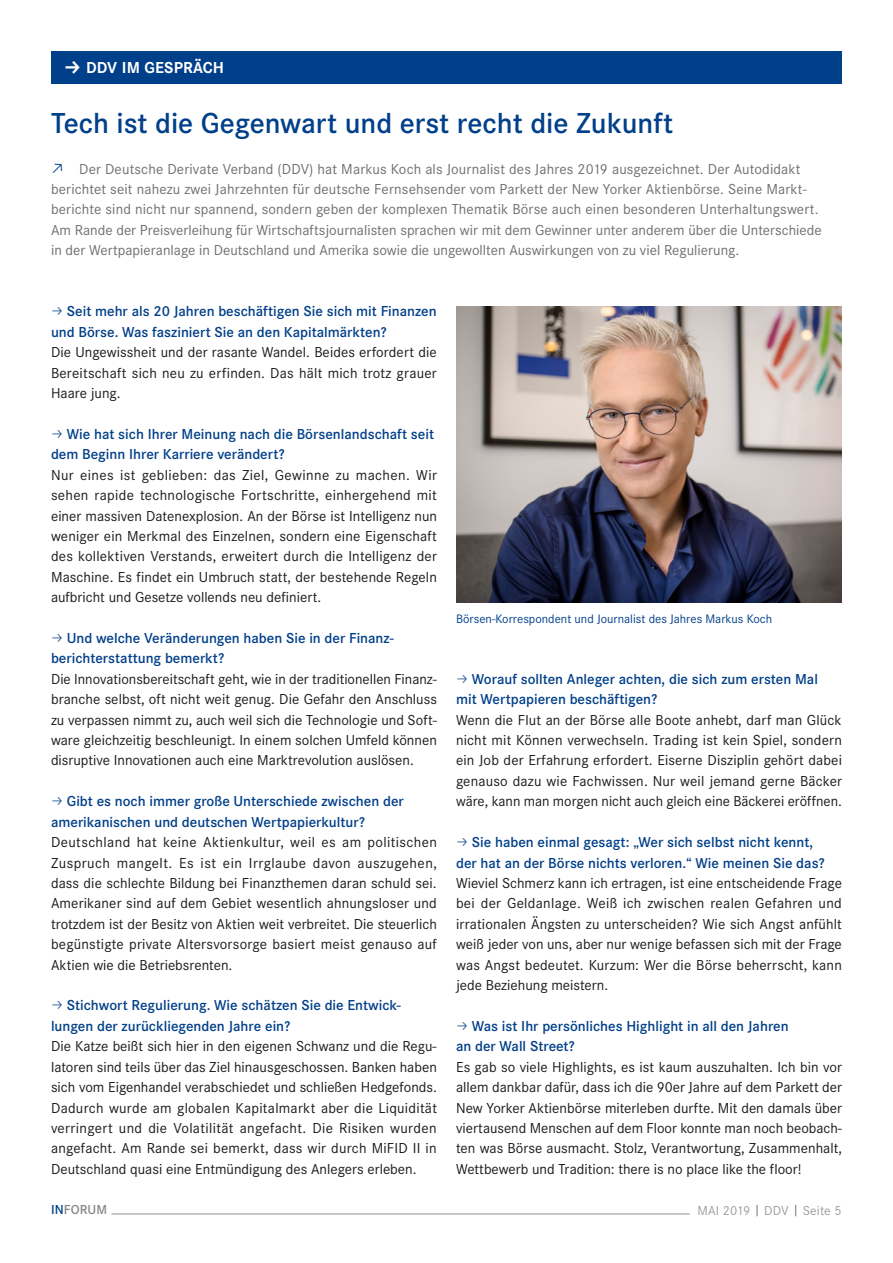
<style>
.page{position:relative;width:893px;height:1263px;background:#fff}
.page>*{position:absolute;margin:0;border:0;box-sizing:border-box;transform-origin:0 0}
.t1{font:30px "Corporate STOT Dem";color:#003f89}
.t2{font:700 16.5px "Corporate STOT";letter-spacing:.01em;color:#fff}
.t3{font:15px/20.4px "Corporate STOT";color:#1a1a18;text-align:justify}
.t4{font:15px/20.4px "Corporate STOT Dem";color:#003f89}
.t5{font:15px/20.4px "Corporate STOT";letter-spacing:.01em;color:#6f6f6e}
.t6{font:13.5px "Corporate STOT";letter-spacing:.01em;color:#9d9d9c}
.t7{font:13.5px "Corporate STOT Dem";letter-spacing:.01em;color:#878786}
.t8{font:12.75px "Corporate STOT";color:#003f89}
.s1{color:#003f89}
.s2{color:#6f6f6e}
</style>
<div class="page">
<hr style="left:111px;top:1213px;width:579px;height:1px;background:#9d9d9c">
<div style="left:51px;top:51px;width:791px;height:32px;background:#003f89"></div>
<img style="left:456px;top:307px;width:386px;height:295px">
<p class="t2" style="left:86px;top:59px;width:139px">DDV IM GESPRÄCH</p>
<h1 class="t1" style="left:51px;top:106px;width:624px">Tech ist die Gegenwart und erst recht die Zukunft</h1>
<p class="t5" style="left:51px;top:158px;width:772px"><span class="s1">□</span> Der Deutsche Derivate Verband (DDV) hat Markus Koch als Journalist des Jahres 2019 ausgezeichnet. Der Autodidakt berichtet seit nahezu zwei Jahrzehnten für deutsche Fernsehsender vom Parkett der New Yorker Aktienbörse. Seine Markt&shy;berichte sind nicht nur spannend, sondern geben der komplexen Thematik Börse auch einen besonderen Unterhaltungswert.<br>Am Rande der Preisverleihung für Wirtschaftsjournalisten sprachen wir mit dem Gewinner unter anderem über die Unterschiede in der Wertpapieranlage in Deutschland und Amerika sowie die ungewollten Auswirkungen von zu viel Regulierung.</p>
<p class="t4" style="left:51px;top:301px;width:387px;text-indent:16px">Seit mehr als 20 Jahren beschäftigen Sie sich mit Finanzen und Börse. Was fasziniert Sie an den Kapitalmärkten?</p>
<p class="t3" style="left:51px;top:342px;width:387px">Die Ungewissheit und der rasante Wandel. Beides erfordert die Bereitschaft sich neu zu erfinden. Das hält mich trotz grauer Haare jung.</p>
<p class="t4" style="left:51px;top:424px;width:384px;text-indent:16px">Wie hat sich Ihrer Meinung nach die Börsenlandschaft seit dem Beginn Ihrer Karriere verändert?</p>
<p class="t3" style="left:51px;top:465px;width:388px">Nur eines ist geblieben: das Ziel, Gewinne zu machen. Wir sehen rapide technologische Fortschritte, einhergehend mit einer massiven Datenexplosion. An der Börse ist Intelligenz nun weniger ein Merkmal des Einzelnen, sondern eine Eigenschaft des kollektiven Verstands, erweitert durch die Intelligenz der Maschine. Es findet ein Umbruch statt, der bestehende Regeln aufbricht und Gesetze vollends neu definiert.</p>
<p class="t4" style="left:51px;top:628px;width:344px;text-indent:16px">Und welche Veränderungen haben Sie in der Finanz&shy;berichterstattung bemerkt?</p>
<p class="t3" style="left:51px;top:669px;width:387px">Die Innovationsbereitschaft geht, wie in der traditionellen Finanz&shy;branche selbst, oft nicht weit genug. Die Gefahr den Anschluss zu verpassen nimmt zu, auch weil sich die Technologie und Soft&shy;ware gleichzeitig beschleunigt. In einem solchen Umfeld können disruptive Innovationen auch eine Marktrevolution auslösen.</p>
<p class="t4" style="left:51px;top:791px;width:354px;text-indent:16px">Gibt es noch immer große Unterschiede zwischen der amerikanischen und deutschen Wertpapierkultur?</p>
<p class="t3" style="left:51px;top:832px;width:387px">Deutschland hat keine Aktienkultur, weil es am politischen Zuspruch mangelt. Es ist ein Irrglaube davon auszugehen, dass die schlechte Bildung bei Finanzthemen daran schuld sei.<br>Amerikaner sind auf dem Gebiet wesentlich ahnungsloser und trotzdem ist der Besitz von Aktien weit verbreitet. Die steuerlich begünstigte private Altersvorsorge basiert meist genauso auf Aktien wie die Betriebsrenten.</p>
<p class="t4" style="left:51px;top:995px;width:351px;text-indent:16px">Stichwort Regulierung. Wie schätzen Sie die Entwick&shy;lungen der zurückliegenden Jahre ein?</p>
<p class="t3" style="left:51px;top:1036px;width:388px">Die Katze beißt sich hier in den eigenen Schwanz und die Regu&shy;latoren sind teils über das Ziel hinausgeschossen. Banken haben sich vom Eigenhandel verabschiedet und schließen Hedgefonds.<br>Dadurch wurde am globalen Kapitalmarkt aber die Liquidität verringert und die Volatilität angefacht. Die Risiken wurden angefacht. Am Rande sei bemerkt, dass wir durch MiFID II in Deutschland quasi eine Entmündigung des Anlegers erleben.</p>
<p class="t8" style="left:456px;top:611px;width:318px">Börsen-Korrespondent und Journalist des Jahres Markus Koch</p>
<p class="t4" style="left:456px;top:669px;width:363px;text-indent:16px">Worauf sollten Anleger achten, die sich zum ersten Mal mit Wertpapieren beschäftigen?</p>
<p class="t3" style="left:456px;top:709px;width:388px">Wenn die Flut an der Börse alle Boote anhebt, darf man Glück nicht mit Können verwechseln. Trading ist kein Spiel, sondern ein Job der Erfahrung erfordert. Eiserne Disziplin gehört dabei genauso dazu wie Fachwissen. Nur weil jemand gerne Bäcker wäre, kann man morgen nicht auch gleich eine Bäckerei eröffnen.</p>
<p class="t4" style="left:456px;top:832px;width:370px;text-align:center">Sie haben einmal gesagt: „Wer sich selbst nicht kennt,<br>der hat an der Börse nichts verloren.“ Wie meinen Sie das?</p>
<p class="t3" style="left:456px;top:873px;width:387px">Wieviel Schmerz kann ich ertragen, ist eine entscheidende Frage bei der Geldanlage. Weiß ich zwischen realen Gefahren und irrationalen Ängsten zu unterscheiden? Wie sich Angst anfühlt weiß jeder von uns, aber nur wenige befassen sich mit der Frage was Angst bedeutet. Kurzum: Wer die Börse beherrscht, kann jede Beziehung meistern.</p>
<p class="t4" style="left:456px;top:1016px;width:334px;text-indent:16px">Was ist Ihr persönliches Highlight in all den Jahren an der Wall Street?</p>
<p class="t3" style="left:456px;top:1056px;width:388px">Es gab so viele Highlights, es ist kaum auszuhalten. Ich bin vor allem dankbar dafür, dass ich die 90er Jahre auf dem Parkett der New Yorker Aktienbörse miterleben durfte. Mit den damals über viertausend Menschen auf dem Floor konnte man noch beobach&shy;ten was Börse ausmacht. Stolz, Verantwortung, Zusammenhalt, Wettbewerb und Tradition: there is no place like the floor!</p>
<p class="t7" style="left:51px;top:1202px;width:58px"><span class="s1">IN</span>FORUM</p>
<p class="t6" style="left:697px;top:1202px;width:146px">MAI 2019 <span class="s2">|</span> DDV <span class="s2">|</span> Seite 5</p>
</div>
